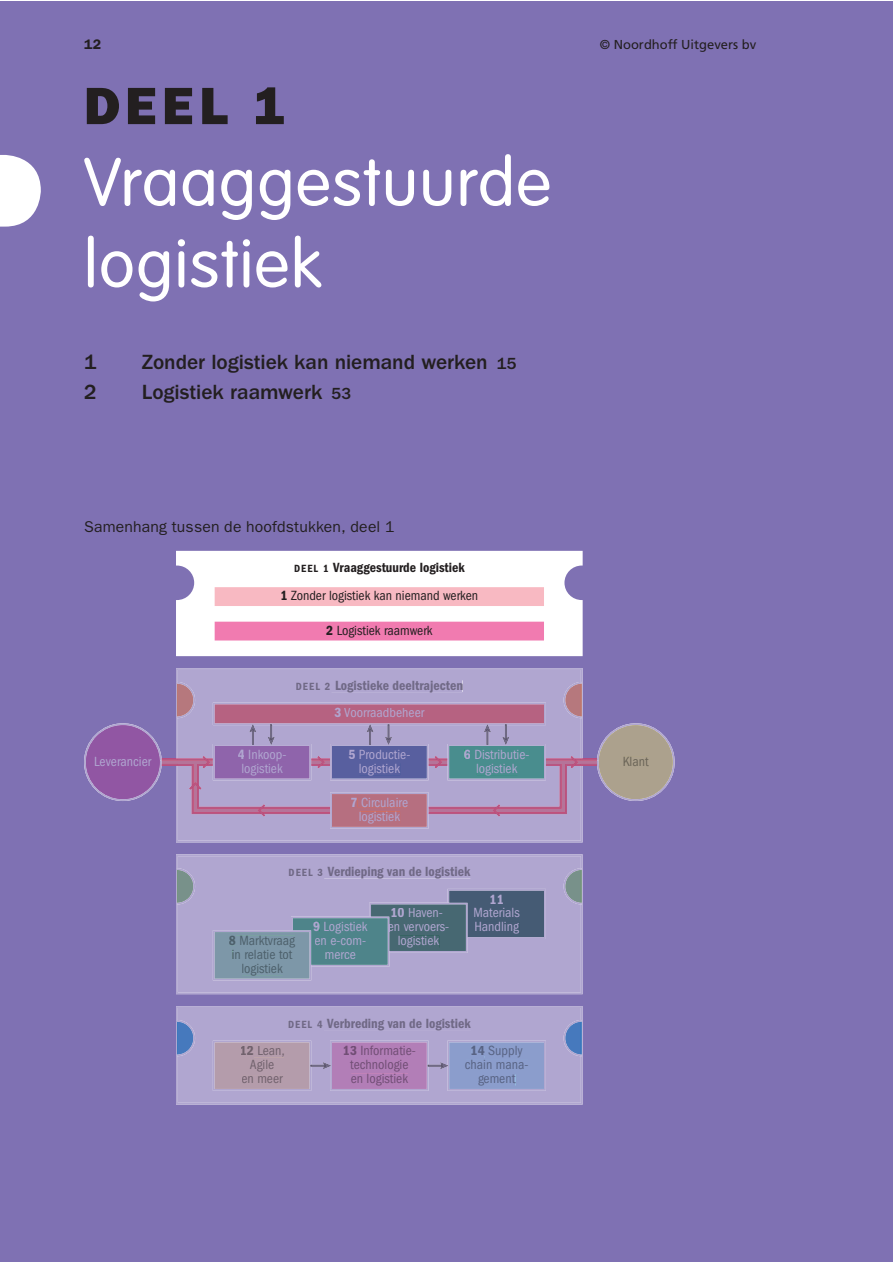
<style>
.page{position:relative;width:893px;height:1263px;background:#fff}
.page>*{position:absolute;margin:0;border:0;box-sizing:border-box;transform-origin:0 0}
.t1{font:300 66.75px/81.4px "VAG Rounded Std";letter-spacing:.02em;color:#fff}
.t2{font:52.8px "ITC Franklin Gothic Std Hvy";color:#231f20}
.t3{font:500 21.3px "ITC Franklin Gothic Std";letter-spacing:-.005em;color:#231f20}
.t4{font:15.75px "ITC Franklin Gothic Std";letter-spacing:.01em;color:#231f20}
.t5{font:600 13.95px "ITC Franklin Gothic Std";color:#231f20}
.t6{font:condensed 13.8px/13.8px "ITC Franklin Gothic Std";color:#b0a6d0;text-align:center}
.t7{font:13.8px "ITC Franklin Gothic Std Dm Cd";color:#706986}
.t8{font:condensed 13.8px "ITC Franklin Gothic Std";color:#231f20}
.t9{font:condensed 13.8px/13.8px "ITC Franklin Gothic Std";color:#714e75;text-align:center}
.t10{font:condensed 13.8px/13.8px "ITC Franklin Gothic Std";color:#4d606b;text-align:center}
.t11{font:13.8px "ITC Franklin Gothic Std Dm Cd";color:#231f20}
.t12{font:condensed 13.8px/13.8px "ITC Franklin Gothic Std";color:#586383;text-align:center}
.t13{font:condensed 13.8px/13.8px "ITC Franklin Gothic Std";color:#71626d;text-align:center}
.t14{font:condensed 13.8px "ITC Franklin Gothic Std";color:#6b6558}
.t15{font:13.8px "ITC Franklin Gothic Std Dm Cd";color:#b0a6d0}
.t16{font:12.9px "Frutiger LT Std";color:#231f20}
.s1{font-size:16.65px}
.s2{font-size:10.8px}
.s3{font-family:"ITC Franklin Gothic Std Dm Cd";font-stretch:normal}
</style>
<div class="page">
<div style="left:0;top:1px;width:893px;height:1260px;background:#7f71b3"></div>
<svg style="left:0;top:155px;width:41px;height:72px"></svg>
<svg style="left:176px;top:551px;width:407px;height:105px;background:#f8dee8"></svg>
<svg style="left:176px;top:1006px;width:407px;height:99px;background:#ab9fc8"></svg>
<svg style="left:176px;top:854px;width:407px;height:140px;background:#979abb"></svg>
<svg style="left:177px;top:868px;width:18px;height:37px"></svg>
<svg style="left:563px;top:868px;width:19px;height:37px"></svg>
<div style="left:176px;top:668px;width:407px;height:174px;background:#b0a6d0"></div>
<svg style="left:84px;top:682px;width:591px;height:147px"></svg>
<p class="t5" style="left:84px;top:39px;width:19px">12</p>
<p class="t16" style="left:600px;top:39px;width:158px">© Noordhoff Uitgevers bv</p>
<h2 class="t2" style="left:84px;top:75px;width:203px">DEEL 1</h2>
<h1 class="t1" style="left:84px;top:147px;width:469px">Vraaggestuurde logistiek</h1>
<h3 class="t3" style="left:84px;top:353px;width:14px">1</h3>
<h3 class="t3" style="left:142px;top:353px;width:376px">Zonder logistiek kan niemand werken <span class="s1">15</span></h3>
<h3 class="t3" style="left:84px;top:384px;width:14px">2</h3>
<h3 class="t3" style="left:142px;top:384px;width:211px">Logistiek raamwerk <span class="s1">53</span></h3>
<p class="t4" style="left:84px;top:520px;width:312px">Samenhang tussen de hoofdstukken, deel 1</p>
<p class="t11" style="left:294px;top:562px;width:172px"><span class="s2">DEEL 1</span> Vraaggestuurde logistiek</p>
<p class="t8" style="left:281px;top:590px;width:199px"><span class="s3">1</span> Zonder logistiek kan niemand werken</p>
<p class="t8" style="left:326px;top:625px;width:108px"><span class="s3">2</span> Logistiek raamwerk</p>
<p class="t7" style="left:296px;top:680px;width:169px"><span class="s2">DEEL 2</span> Logistieke deeltrajecten</p>
<p class="t6" style="left:334px;top:707px;width:91px"><span class="s3">3</span> Voorraadbeheer</p>
<p class="t6" style="left:348px;top:748px;width:63px"><span class="s3">5</span> Productie&shy;logistiek</p>
<p class="t6" style="left:351px;top:796px;width:59px"><span class="s3">7</span> Circulaire logistiek</p>
<p class="t6" style="left:238px;top:748px;width:50px;text-align:left"><span class="s3">4</span> Inkoop&shy;logistiek</p>
<p class="t6" style="left:464px;top:748px;width:67px"><span class="s3">6</span> Distributie&shy;logistiek</p>
<p class="t6" style="left:94px;top:756px;width:59px">Leverancier</p>
<p class="t14" style="left:623px;top:756px;width:27px">Klant</p>
<p class="t7" style="left:288px;top:866px;width:183px"><span class="s2">DEEL 3</span> Verdieping van de logistiek</p>
<p class="t10" style="left:229px;top:934px;width:68px"><span class="s3">8</span> Marktvraag in relatie tot logistiek</p>
<p class="t6" style="left:313px;top:921px;width:56px"><span class="s3">9</span> Logistiek en e-com&shy;merce</p>
<p class="t6" style="left:388px;top:907px;width:63px"><span class="s3">10</span> Haven&shy;en vervoers&shy;logistiek</p>
<p class="t15" style="left:490px;top:894px;width:16px">11</p>
<p class="t6" style="left:473px;top:907px;width:48px;text-align:left">Materials<br>Handling</p>
<p class="t7" style="left:288px;top:1018px;width:184px"><span class="s2">DEEL 4</span> Verbreding van de logistiek</p>
<p class="t9" style="left:343px;top:1045px;width:74px"><span class="s3">13</span> Informatie&shy;technologie en logistiek</p>
<p class="t12" style="left:465px;top:1045px;width:65px"><span class="s3">14</span> Supply chain mana&shy;gement</p>
<p class="t13" style="left:240px;top:1045px;width:47px"><span class="s3">12</span> Lean,<br>Agile<br>en meer</p>
</div>
